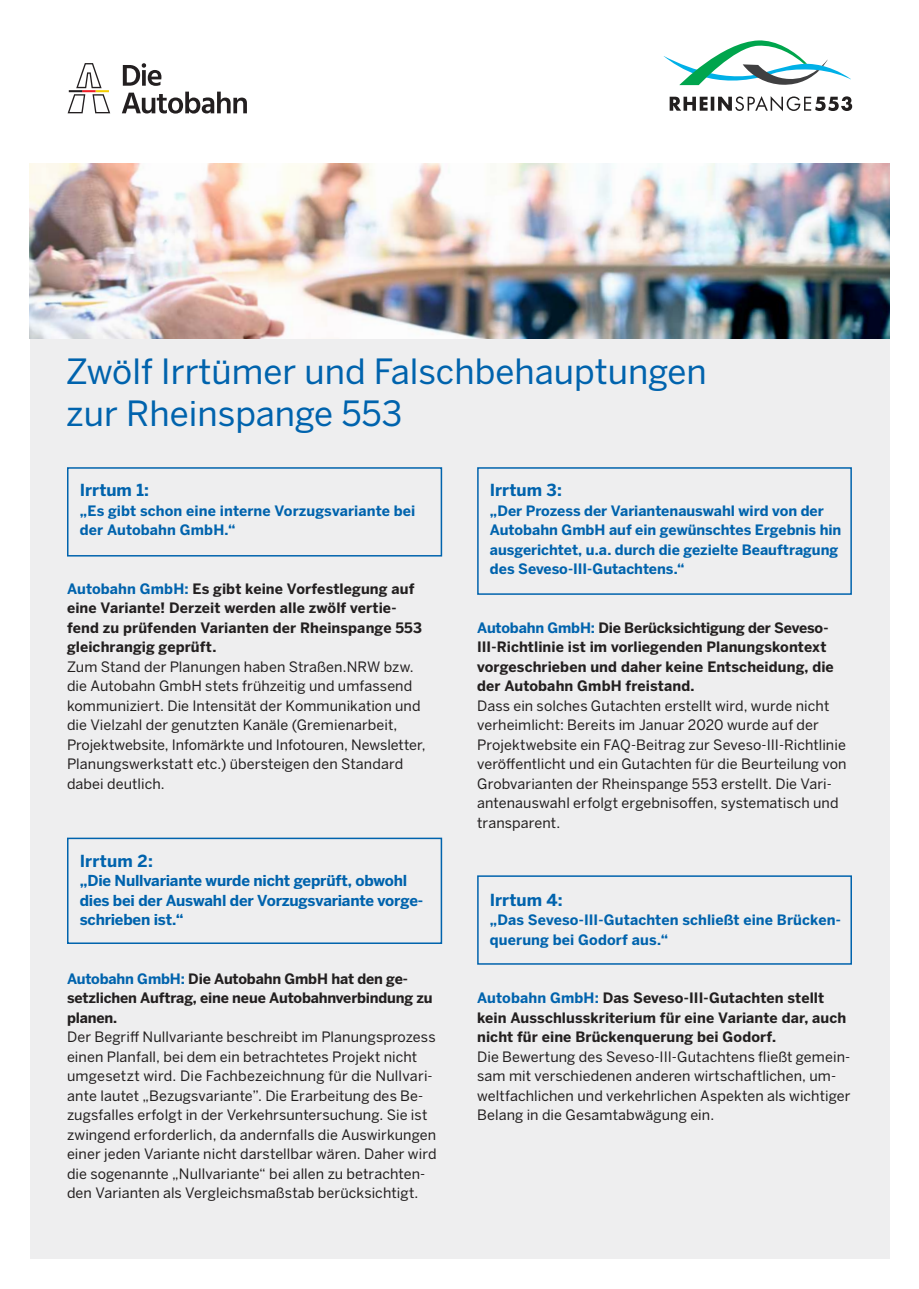
<style>
.page{position:relative;width:919px;height:1289px;background:#fff}
.page>*{position:absolute;margin:0;border:0;box-sizing:border-box;transform-origin:0 0}
.t1{font:34.5px/41.4px "Benton Sans";color:#0063ad}
.t2{font:700 16.5px "Benton Sans";color:#0063ad}
.t3{font:700 15px/19.5px "Benton Sans";letter-spacing:-.015em;color:#0063ad}
.t4{font:14.25px/19.5px "Benton Sans";letter-spacing:.005em;color:#221f1f}
.t5{font:700 14.25px/19.5px "Benton Sans";letter-spacing:.005em;color:#221f1f}
.t6{font:700 14.25px/19.5px "Benton Sans";color:#0063ad}
.s1{color:#0063ad}
</style>
<div class="page">
<div style="left:30px;top:296px;width:859px;height:962px;background:#eeeeef"></div>
<svg style="left:663px;top:40px;width:189px;height:71px"></svg>
<svg style="left:68px;top:63px;width:179px;height:51px"></svg>
<div style="left:67px;top:837px;width:375px;height:107px;border:2px solid #0063ad"></div>
<div style="left:67px;top:467px;width:375px;height:89px;border:2px solid #0063ad"></div>
<img style="left:30px;top:164px;width:859px;height:175px">
<div style="left:477px;top:467px;width:374px;height:128px;border:2px solid #0063ad"></div>
<div style="left:477px;top:875px;width:374px;height:89px;border:2px solid #0063ad"></div>
<h1 class="t1" style="left:66px;top:352px;width:642px">Zwölf Irrtümer und Falschbehauptungen zur Rheinspange 553</h1>
<p class="t2" style="left:80px;top:480px;width:71px">Irrtum 1:</p>
<p class="t6" style="left:80px;top:500px;width:337px">„Es gibt schon eine interne Vorzugsvariante bei der Autobahn GmbH.“</p>
<p class="t5" style="left:67px;top:578px;width:356px"><span class="s1">Autobahn GmbH:</span> Es gibt keine Vorfestlegung auf eine Variante! Derzeit werden alle zwölf vertie&shy;fend zu prüfenden Varianten der Rheinspange 553 gleichrangig geprüft.</p>
<p class="t4" style="left:67px;top:657px;width:360px">Zum Stand der Planungen haben Straßen.NRW bzw. die Autobahn GmbH stets frühzeitig und umfassend kommuniziert. Die Intensität der Kommunikation und die Vielzahl der genutzten Kanäle (Gremienarbeit, Projektwebsite, Infomärkte und Infotouren, Newsletter, Planungswerkstatt etc.) übersteigen den Standard dabei deutlich.</p>
<p class="t2" style="left:80px;top:851px;width:75px">Irrtum 2:</p>
<p class="t3" style="left:80px;top:871px;width:345px">„Die Nullvariante wurde nicht geprüft, obwohl dies bei der Auswahl der Vorzugsvariante vorge&shy;schrieben ist.“</p>
<p class="t5" style="left:67px;top:968px;width:367px"><span class="s1">Autobahn GmbH:</span> Die Autobahn GmbH hat den ge&shy;setzlichen Auftrag, eine neue Autobahnverbindung zu planen.</p>
<p class="t4" style="left:67px;top:1027px;width:371px">Der Begriff Nullvariante beschreibt im Planungsprozess einen Planfall, bei dem ein betrachtetes Projekt nicht umgesetzt wird. Die Fachbezeichnung für die Nullvari&shy;ante lautet „Bezugsvariante”. Die Erarbeitung des Be&shy;zugsfalles erfolgt in der Verkehrsuntersuchung. Sie ist zwingend erforderlich, da andernfalls die Auswirkungen einer jeden Variante nicht darstellbar wären. Daher wird die sogenannte „Nullvariante“ bei allen zu betrachten&shy;den Varianten als Vergleichsmaßstab berücksichtigt.</p>
<p class="t2" style="left:490px;top:480px;width:73px">Irrtum 3:</p>
<p class="t6" style="left:490px;top:500px;width:353px">„Der Prozess der Variantenauswahl wird von der Autobahn GmbH auf ein gewünschtes Ergebnis hin ausgerichtet, u.a. durch die gezielte Beauftragung des Seveso-III-Gutachtens.“</p>
<p class="t5" style="left:477px;top:617px;width:358px"><span class="s1">Autobahn GmbH:</span> Die Berücksichtigung der Seveso-III-Richtlinie ist im vorliegenden Planungskontext vorgeschrieben und daher keine Entscheidung, die der Autobahn GmbH freistand.</p>
<p class="t4" style="left:477px;top:696px;width:371px">Dass ein solches Gutachten erstellt wird, wurde nicht verheimlicht: Bereits im Januar 2020 wurde auf der Projektwebsite ein FAQ-Beitrag zur Seveso-III-Richtlinie veröffentlicht und ein Gutachten für die Beurteilung von Grobvarianten der Rheinspange 553 erstellt. Die Vari&shy;antenauswahl erfolgt ergebnisoffen, systematisch und transparent.</p>
<p class="t2" style="left:490px;top:890px;width:74px">Irrtum 4:</p>
<p class="t6" style="left:490px;top:910px;width:352px">„Das Seveso-III-Gutachten schließt eine Brücken&shy;querung bei Godorf aus.“</p>
<p class="t5" style="left:477px;top:988px;width:370px"><span class="s1">Autobahn GmbH:</span> Das Seveso-III-Gutachten stellt kein Ausschlusskriterium für eine Variante dar, auch nicht für eine Brückenquerung bei Godorf.</p>
<p class="t4" style="left:477px;top:1047px;width:375px">Die Bewertung des Seveso-III-Gutachtens fließt gemein&shy;sam mit verschiedenen anderen wirtschaftlichen, um&shy;weltfachlichen und verkehrlichen Aspekten als wichtiger Belang in die Gesamtabwägung ein.</p>
</div>
